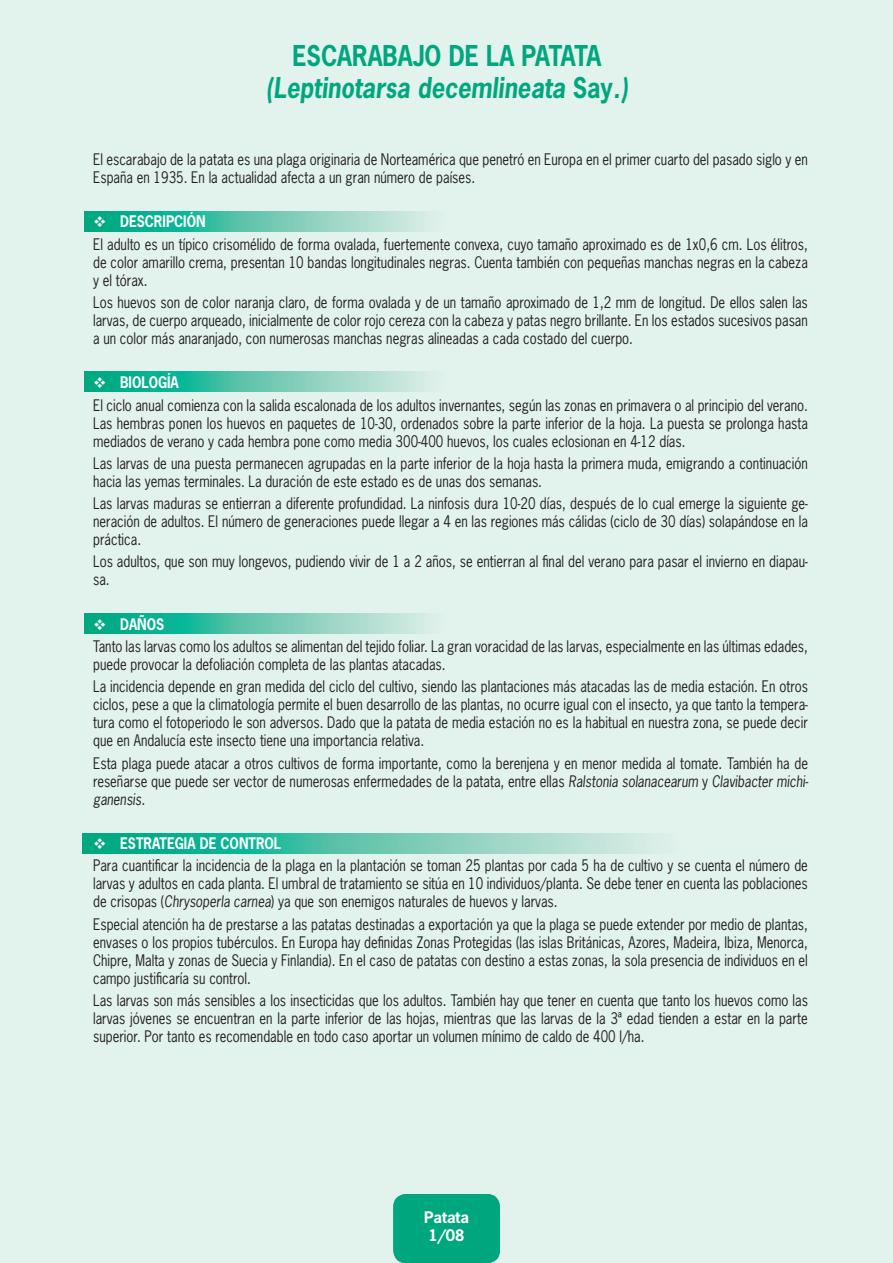
<style>
.page{position:relative;width:893px;height:1263px;background:#e2f2ed}
.page>*{position:absolute;margin:0;border:0;box-sizing:border-box;transform-origin:0 0}
.t1{font:italic 700 27px "News Gothic Std";color:#00a77e;scale:.87 1}
.t2{font:700 27px "News Gothic Std";color:#00a77e;scale:.87 1}
.t3{font:700 18px "News Gothic Std";color:#fff}
.t4{font:15px/18px "News Gothic Std";color:#231f20;text-align:justify;scale:.87 1}
.VIÑETOIDES{font:700 15px "News Gothic Std";color:#fff;scale:.87 1}
.VIÑETOIDES-2{font:700 15px "News Gothic Std";color:#fff}
.s1{font-style:normal}
.s2{font-style:italic}
</style>
<div class="page">
<div style="left:393px;top:1194px;width:107px;height:69px;background:#00a77e;border-radius:13px"></div>
<svg style="left:84px;top:211px;width:344px;height:20px;background:#60c7b0"></svg>
<svg style="left:84px;top:371px;width:344px;height:20px;background:#60c7b0"></svg>
<svg style="left:84px;top:614px;width:344px;height:20px;background:#60c7b0"></svg>
<svg style="left:82px;top:833px;width:570px;height:20px;background:#5fc7af"></svg>
<svg style="left:94px;top:216px;width:11px;height:11px"></svg>
<svg style="left:94px;top:377px;width:11px;height:11px"></svg>
<svg style="left:94px;top:619px;width:11px;height:11px"></svg>
<svg style="left:94px;top:838px;width:11px;height:11px"></svg>
<p class="t2" style="left:292px;top:38px;width:356px">ESCARABAJO DE LA PATATA</p>
<p class="t1" style="left:266px;top:70px;width:418px">(Leptinotarsa decemlineata <span class="s1">SAY</span>.)</p>
<p class="t4" style="left:93px;top:150px;width:823px">El escarabajo de la patata es una plaga originaria de Norteamérica que penetró en Europa en el primer cuarto del pasado siglo y en<br>España en 1935. En la actualidad afecta a un gran número de países.</p>
<p class="VIÑETOIDES" style="left:120px;top:212px;width:98px">DESCRIPCIÓN</p>
<p class="t4" style="left:93px;top:235px;width:823px">El adulto es un típico crisomélido de forma ovalada, fuertemente convexa, cuyo tamaño aproximado es de 1x0,6 cm. Los élitros, de color amarillo crema, presentan 10 bandas longitudinales negras. Cuenta también con pequeñas manchas negras en la cabeza y el tórax.</p>
<p class="t4" style="left:93px;top:293px;width:823px">Los huevos son de color naranja claro, de forma ovalada y de un tamaño aproximado de 1,2 mm de longitud. De ellos salen las larvas, de cuerpo arqueado, inicialmente de color rojo cereza con la cabeza y patas negro brillante. En los estados sucesivos pasan a un color más anaranjado, con numerosas manchas negras alineadas a cada costado del cuerpo.</p>
<p class="VIÑETOIDES" style="left:120px;top:373px;width:69px">BIOLOGÍA</p>
<p class="t4" style="left:93px;top:396px;width:823px">El ciclo anual comienza con la salida escalonada de los adultos invernantes, según las zonas en primavera o al principio del verano.<br>Las hembras ponen los huevos en paquetes de 10-30, ordenados sobre la parte inferior de la hoja. La puesta se prolonga hasta mediados de verano y cada hembra pone como media 300-400 huevos, los cuales eclosionan en 4-12 días.</p>
<p class="t4" style="left:93px;top:454px;width:823px">Las larvas de una puesta permanecen agrupadas en la parte inferior de la hoja hasta la primera muda, emigrando a continuación hacia las yemas terminales. La duración de este estado es de unas dos semanas.</p>
<p class="t4" style="left:93px;top:494px;width:823px">Las larvas maduras se entierran a diferente profundidad. La ninfosis dura 10-20 días, después de lo cual emerge la siguiente ge&shy;neración de adultos. El número de generaciones puede llegar a 4 en las regiones más cálidas (ciclo de 30 días) solapándose en la práctica.</p>
<p class="t4" style="left:93px;top:552px;width:823px">Los adultos, que son muy longevos, pudiendo vivir de 1 a 2 años, se entierran al final del verano para pasar el invierno en diapau&shy;sa.</p>
<p class="VIÑETOIDES" style="left:120px;top:614px;width:51px">DAÑOS</p>
<p class="t4" style="left:93px;top:637px;width:823px">Tanto las larvas como los adultos se alimentan del tejido foliar. La gran voracidad de las larvas, especialmente en las últimas edades, puede provocar la defoliación completa de las plantas atacadas.</p>
<p class="t4" style="left:93px;top:677px;width:823px">La incidencia depende en gran medida del ciclo del cultivo, siendo las plantaciones más atacadas las de media estación. En otros ciclos, pese a que la climatología permite el buen desarrollo de las plantas, no ocurre igual con el insecto, ya que tanto la tempera&shy;tura como el fotoperiodo le son adversos. Dado que la patata de media estación no es la habitual en nuestra zona, se puede decir que en Andalucía este insecto tiene una importancia relativa.</p>
<p class="t4" style="left:93px;top:754px;width:824px">Esta plaga puede atacar a otros cultivos de forma importante, como la berenjena y en menor medida al tomate. También ha de reseñarse que puede ser vector de numerosas enfermedades de la patata, entre ellas <span class="s2">Ralstonia solanacearum</span> y <span class="s2">Clavibacter michi&shy;ganensis.</span></p>
<p class="VIÑETOIDES" style="left:120px;top:833px;width:10px">ESTRATEG</p>
<p class="VIÑETOIDES" style="left:184px;top:833px;width:112px">IA DE CONTROL</p>
<p class="t4" style="left:93px;top:857px;width:823px">Para cuantificar la incidencia de la plaga en la plantación se toman 25 plantas por cada 5 ha de cultivo y se cuenta el número de larvas y adultos en cada planta. El umbral de tratamiento se sitúa en 10 individuos/planta. Se debe tener en cuenta las poblaciones de crisopas (<span class="s2">Chrysoperla carnea</span>) ya que son enemigos naturales de huevos y larvas.</p>
<p class="t4" style="left:93px;top:915px;width:823px">Especial atención ha de prestarse a las patatas destinadas a exportación ya que la plaga se puede extender por medio de plantas, envases o los propios tubérculos. En Europa hay definidas Zonas Protegidas (las islas Británicas, Azores, Madeira, Ibiza, Menorca, Chipre, Malta y zonas de Suecia y Finlandia). En el caso de patatas con destino a estas zonas, la sola presencia de individuos en el campo justificaría su control.</p>
<p class="t4" style="left:93px;top:991px;width:823px">Las larvas son más sensibles a los insecticidas que los adultos. También hay que tener en cuenta que tanto los huevos como las larvas jóvenes se encuentran en la parte inferior de las hojas, mientras que las larvas de la 3ª edad tienden a estar en la parte superior. Por tanto es recomendable en todo caso aportar un volumen mínimo de caldo de 400 l/ha.</p>
<p class="t3" style="left:424px;top:1201px;width:47px">FICHA</p>
<p class="t3" style="left:441px;top:1223px;width:13px">1</p>
<p class="VIÑETOIDES-2" style="left:424px;top:1207px;width:47px">PATATA</p>
<p class="VIÑETOIDES-2" style="left:429px;top:1225px;width:38px">1/08</p>
</div>
